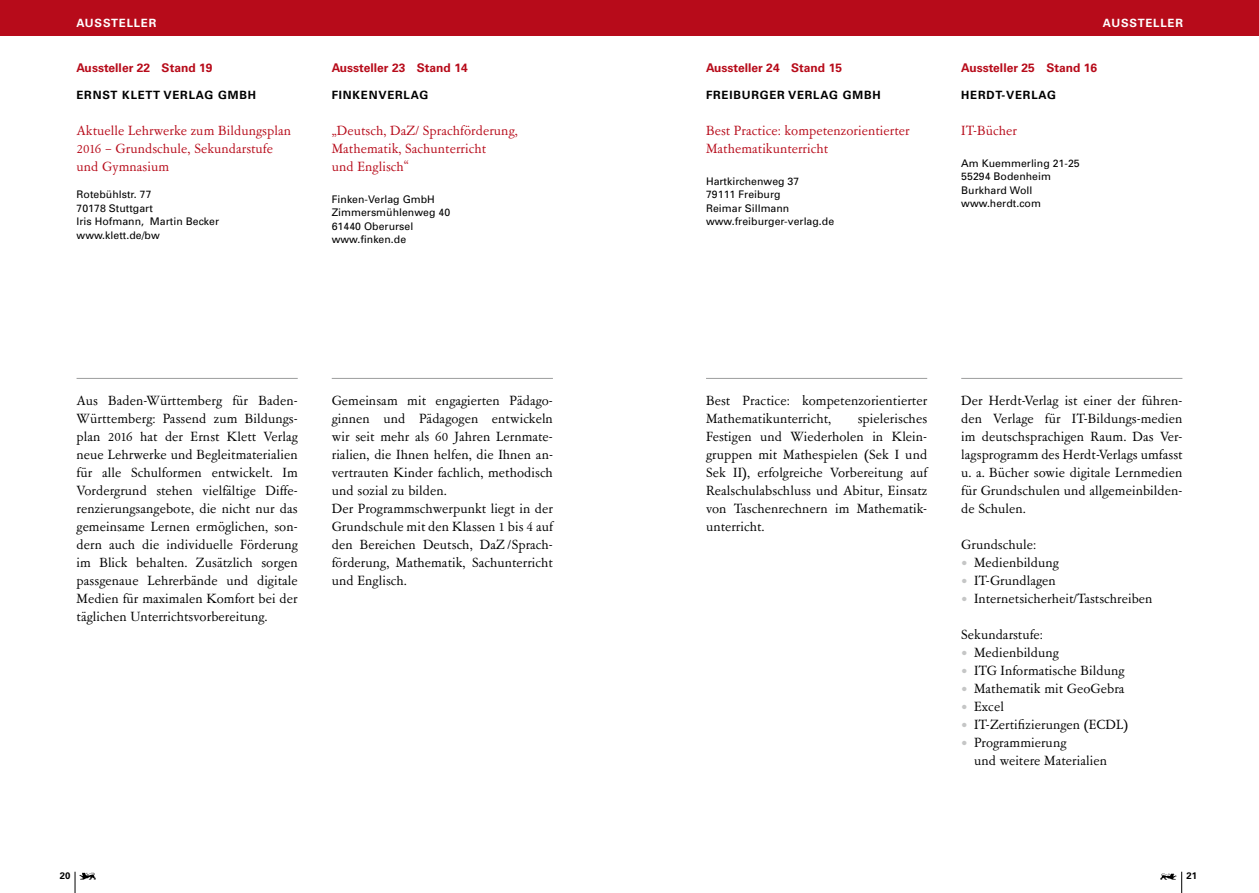
<style>
.page{position:relative;width:1259px;height:893px;background:#fff}
.page>*{position:absolute;margin:0;border:0;box-sizing:border-box;transform-origin:0 0}
.t1{font:15px/18px "Garamont Amst SB";letter-spacing:.005em;color:#000;text-align:justify}
.t2{font:15px/18px "Garamont Amst SB";letter-spacing:.005em;color:#b70b1a}
.t3{font:700 12px "Univers";letter-spacing:.005em;color:#b70b1a}
.t4{font:700 11.4px "Univers";letter-spacing:.07em;color:#000}
.t5{font:700 11.4px "Univers";letter-spacing:.07em;color:#fff}
.t6{font:10.5px/13.5px "Univers";letter-spacing:.005em;color:#000}
.t7{font:700 9.45px "Univers";color:#000}
.s1{color:#c5c6c6}
</style>
<div class="page">
<svg style="left:75px;top:872px;width:1px;height:21px"></svg>
<svg style="left:1181px;top:872px;width:1px;height:21px"></svg>
<img style="left:80px;top:873px;width:16px;height:7px">
<img style="left:1160px;top:873px;width:16px;height:7px">
<div style="left:0;top:0;width:642px;height:35px;background:#b70b1a"></div>
<div style="left:617px;top:0;width:642px;height:35px;background:#b70b1a"></div>
<hr style="left:77px;top:378px;width:221px;height:1px;background:#9c9d9d">
<hr style="left:706px;top:378px;width:221px;height:1px;background:#9c9d9d">
<hr style="left:332px;top:378px;width:221px;height:1px;background:#9c9d9d">
<hr style="left:961px;top:378px;width:221px;height:1px;background:#9c9d9d">
<p class="t5" style="left:76px;top:16px;width:81px">AUSSTELLER</p>
<p class="t5" style="left:1103px;top:16px;width:81px">AUSSTELLER</p>
<p class="t3" style="left:77px;top:61px;width:137px">Aussteller 22 Stand 19</p>
<p class="t4" style="left:77px;top:88px;width:181px">ERNST KLETT VERLAG GMBH</p>
<p class="t2" style="left:77px;top:122px;width:216px">Aktuelle Lehrwerke zum Bildungsplan<br>2016 – Grundschule, Sekundarstufe und Gymnasium</p>
<p class="t6" style="left:77px;top:187px;width:144px">Rotebühlstr. 77<br>70178 Stuttgart<br>Iris Hofmann, Martin Becker www.klett.de/bw</p>
<p class="t3" style="left:332px;top:61px;width:137px">Aussteller 23 Stand 14</p>
<p class="t4" style="left:332px;top:88px;width:98px">FINKENVERLAG</p>
<p class="t2" style="left:332px;top:122px;width:187px">„Deutsch, DaZ/ Sprachförderung,<br>Mathematik, Sachunterricht<br>und Englisch“</p>
<p class="t6" style="left:332px;top:192px;width:120px">Finken-Verlag GmbH<br>Zimmersmühlenweg 40<br>61440 Oberursel www.finken.de</p>
<p class="t3" style="left:706px;top:61px;width:137px">Aussteller 24 Stand 15</p>
<p class="t4" style="left:706px;top:88px;width:176px">FREIBURGER VERLAG GMBH</p>
<p class="t2" style="left:706px;top:122px;width:205px">Best Practice: kompetenzorientierter<br>Mathematikunterricht</p>
<p class="t6" style="left:706px;top:174px;width:130px">Hartkirchenweg 37<br>79111 Freiburg<br>Reimar Sillmann www.freiburger-verlag.de</p>
<p class="t3" style="left:961px;top:61px;width:137px">Aussteller 25 Stand 16</p>
<p class="t4" style="left:961px;top:88px;width:96px">HERDT-VERLAG</p>
<p class="t2" style="left:961px;top:122px;width:57px">IT-Bücher</p>
<p class="t6" style="left:961px;top:156px;width:120px">Am Kuemmerling 21-25<br>55294 Bodenheim<br>Burkhard Woll www.herdt.com</p>
<p class="t1" style="left:77px;top:392px;width:223px">Aus Baden-Württemberg für Baden-Württemberg: Passend zum Bildungs&shy;plan 2016 hat der Ernst Klett Verlag neue Lehrwerke und Begleitmaterialien für alle Schulformen entwickelt. Im Vordergrund stehen vielfältige Diffe&shy;renzierungsangebote, die nicht nur das gemeinsame Lernen ermöglichen, son&shy;dern auch die individuelle Förderung im Blick behalten. Zusätzlich sorgen passgenaue Lehrerbände und digitale Medien für maximalen Komfort bei der täglichen Unterrichtsvorbereitung.</p>
<p class="t1" style="left:332px;top:392px;width:223px;text-align:left">Gemeinsam mit engagierten Pädago&shy;ginnen und Pädagogen entwickeln wir seit mehr als 60 Jahren Lernmate&shy;rialien, die Ihnen helfen, die Ihnen an&shy;vertrauten Kinder fachlich, methodisch und sozial zu bilden.<br>Der Programmschwerpunkt liegt in der Grundschule mit den Klassen 1 bis 4 auf den Bereichen Deutsch, DaZ /Sprach&shy;förderung, Mathematik, Sachunterricht und Englisch.</p>
<p class="t1" style="left:706px;top:392px;width:223px">Best Practice: kompetenzorientierter<br>Mathematikunterricht,</p>
<p class="t1" style="left:706px;top:410px;width:223px;text-indent:152px">spielerisches Festigen und Wiederholen in Klein&shy;gruppen mit Mathespielen (Sek I und Sek II), erfolgreiche Vorbereitung auf Realschulabschluss und Abitur, Einsatz von Taschenrechnern im Mathematik&shy;unterricht.</p>
<p class="t1" style="left:961px;top:392px;width:223px">Der Herdt-Verlag ist einer der führen&shy;den Verlage für IT-Bildungs-medien im deutschsprachigen Raum. Das Ver&shy;lagsprogramm des Herdt-Verlags umfasst u. a. Bücher sowie digitale Lernmedien für Grundschulen und allgemeinbilden&shy;de Schulen.</p>
<p class="t1" style="left:961px;top:536px;width:76px">Grundschule:</p>
<p class="t1" style="left:961px;top:554px;width:99px"><span class="s1">•</span> Medienbildung</p>
<p class="t1" style="left:961px;top:572px;width:96px"><span class="s1">•</span> IT-Grundlagen</p>
<p class="t1" style="left:961px;top:590px;width:193px"><span class="s1">•</span> Internetsicherheit/Tastschreiben</p>
<p class="t1" style="left:961px;top:626px;width:83px">Sekundarstufe:</p>
<p class="t1" style="left:961px;top:644px;width:99px"><span class="s1">•</span> Medienbildung</p>
<p class="t1" style="left:961px;top:662px;width:165px"><span class="s1">•</span> ITG Informatische Bildung</p>
<p class="t1" style="left:961px;top:680px;width:165px"><span class="s1">•</span> Mathematik mit GeoGebra</p>
<p class="t1" style="left:961px;top:698px;width:44px"><span class="s1">•</span> Excel</p>
<p class="t1" style="left:961px;top:716px;width:168px"><span class="s1">•</span> IT-Zertifizierungen (ECDL)</p>
<p class="t1" style="left:974px;top:734px;width:135px;text-indent:-13px"><span class="s1">•</span> Programmierung<br>und weitere Materialien</p>
<p class="t7" style="left:60px;top:870px;width:12px">20</p>
<p class="t7" style="left:1186px;top:870px;width:12px">21</p>
</div>
